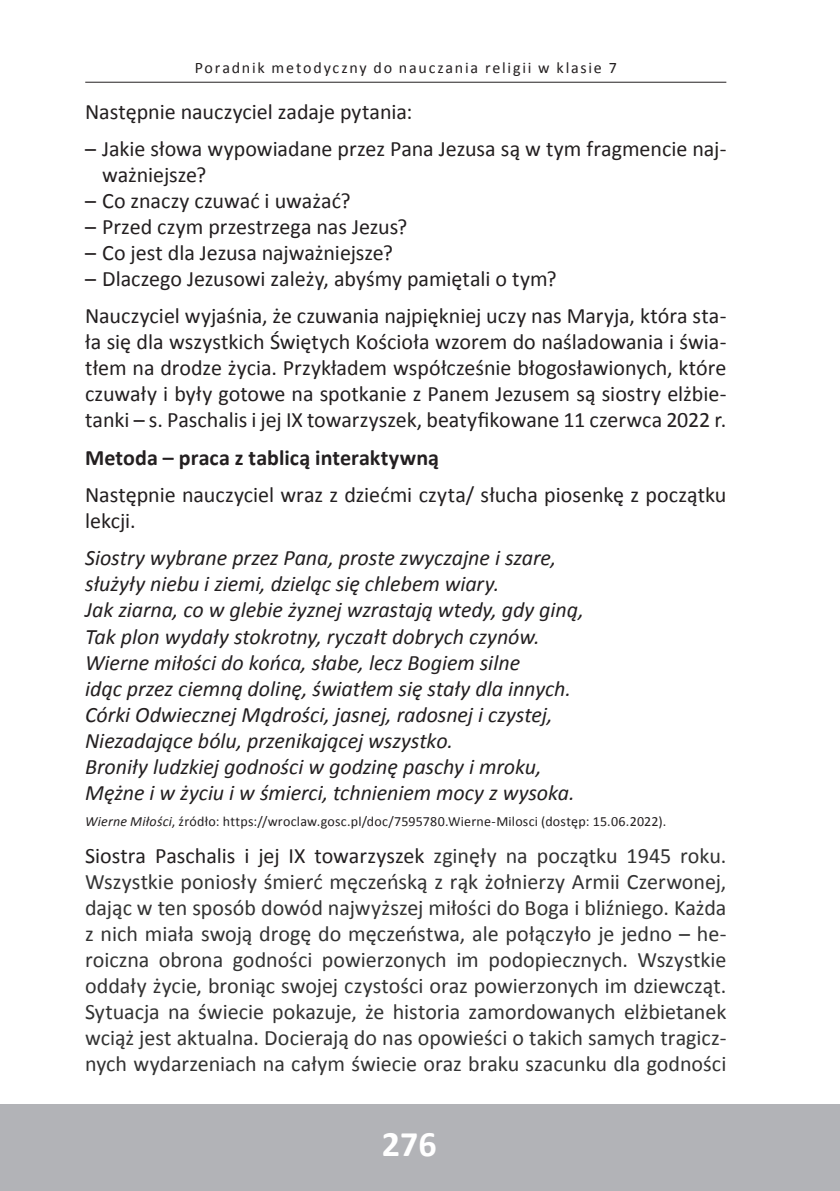
<style>
.page{position:relative;width:840px;height:1191px;background:#fff}
.page>*{position:absolute;margin:0;border:0;box-sizing:border-box;transform-origin:0 0}
.t1{font:700 36px "Calibri";color:#fff}
.t2{font:22px/26px "Calibri";color:#231f20}
.t3{font:22px/26px "Calibri";color:#333;text-align:justify}
.t4{font:italic 22px/26px "Calibri";color:#231f20}
.t5{font:16px "Calibri";letter-spacing:.11em;color:#231f20}
.t6{font:14px "Calibri";letter-spacing:.015em;color:#231f20}
.s1{font-weight:700}
.s2{font-style:normal}
.s3{font-style:italic}
.s4{color:#231f20}
</style>
<div class="page">
<div style="left:0;top:1104px;width:839px;height:87px;background:#b2b3b7"></div>
<hr style="left:85px;top:82px;width:641px;height:1px;background:#231f20">
<p class="t5" style="left:194px;top:58px;width:423px">Poradnik metodyczny do nauczania religii w klasie 7</p>
<p class="t2" style="left:85px;top:98px;width:328px">Następnie nauczyciel zadaje pytania:</p>
<p class="t2" style="left:102px;top:136px;width:625px;text-indent:-17px">– Jakie słowa wypowiadane przez Pana Jezusa są w tym fragmencie naj&shy;ważniejsze?</p>
<p class="t2" style="left:85px;top:188px;width:267px">– Co znaczy czuwać i uważać?</p>
<p class="t2" style="left:85px;top:214px;width:323px">– Przed czym przestrzega nas Jezus?</p>
<p class="t2" style="left:85px;top:240px;width:309px">– Co jest dla Jezusa najważniejsze?</p>
<p class="t2" style="left:85px;top:260px;width:642px;line-height:37.4px">– Dlaczego Jezusowi zależy, abyśmy pamiętali o tym?<br>Nauczyciel wyjaśnia, że czuwania najpiękniej uczy nas Maryja, która sta-</p>
<p class="t2" style="left:85px;top:329px;width:642px;text-align:justify">ła się dla wszystkich Świętych Kościoła wzorem do naśladowania i świa&shy;tłem na drodze życia. Przykładem współcześnie błogosławionych, które czuwały i były gotowe na spotkanie z Panem Jezusem są siostry elżbie&shy;tanki – s. Paschalis i jej IX towarzyszek, beatyfikowane 11 czerwca 2022 r.</p>
<p class="t2" style="left:85px;top:439px;width:642px;line-height:37.4px"><span class="s1">Metoda – praca z tablicą interaktywną<br></span>Następnie nauczyciel wraz z dziećmi czyta/ słucha piosenkę z początku</p>
<p class="t4" style="left:85px;top:501px;width:472px;line-height:37.4px"><span class="s2">lekcji.<br></span>Siostry wybrane przez Pana, proste zwyczajne i szare,</p>
<p class="t4" style="left:85px;top:570px;width:500px">służyły niebu i ziemi, dzieląc się chlebem wiary.<br>Jak ziarna, co w glebie żyznej wzrastają wtedy, gdy giną, Tak plon wydały stokrotny, ryczałt dobrych czynów.<br>Wierne miłości do końca, słabe, lecz Bogiem silne<br>idąc przez ciemną dolinę, światłem się stały dla innych.<br>Córki Odwiecznej Mądrości, jasnej, radosnej i czystej, Niezadające bólu, przenikającej wszystko.<br>Broniły ludzkiej godności w godzinę paschy i mroku, Mężne i w życiu i w śmierci, tchnieniem mocy z wysoka.</p>
<p class="t6" style="left:85px;top:812px;width:582px"><span class="s3">Wierne Miłości</span>, źródło: https://wroclaw.gosc.pl/doc/7595780.Wierne-Milosci (dostęp: 15.06.2022).</p>
<p class="t3" style="left:85px;top:842px;width:642px"><span class="s4">Siostra Paschalis i jej IX towarzyszek</span> zginęły na początku 1945 roku.<br>Wszystkie poniosły śmierć męczeńską z rąk żołnierzy Armii Czerwonej, dając w ten sposób dowód najwyższej miłości do Boga i bliźniego. Każda z nich miała swoją drogę do męczeństwa, ale połączyło je jedno – he&shy;roiczna obrona godności powierzonych im podopiecznych. Wszystkie oddały życie, broniąc swojej czystości oraz powierzonych im dziewcząt.<br>Sytuacja na świecie pokazuje, że historia zamordowanych elżbietanek wciąż jest aktualna. Docierają do nas opowieści o takich samych tragicz&shy;nych wydarzeniach na całym świecie oraz braku szacunku dla godności</p>
<p class="t1" style="left:382px;top:1120px;width:56px">276</p>
</div>
